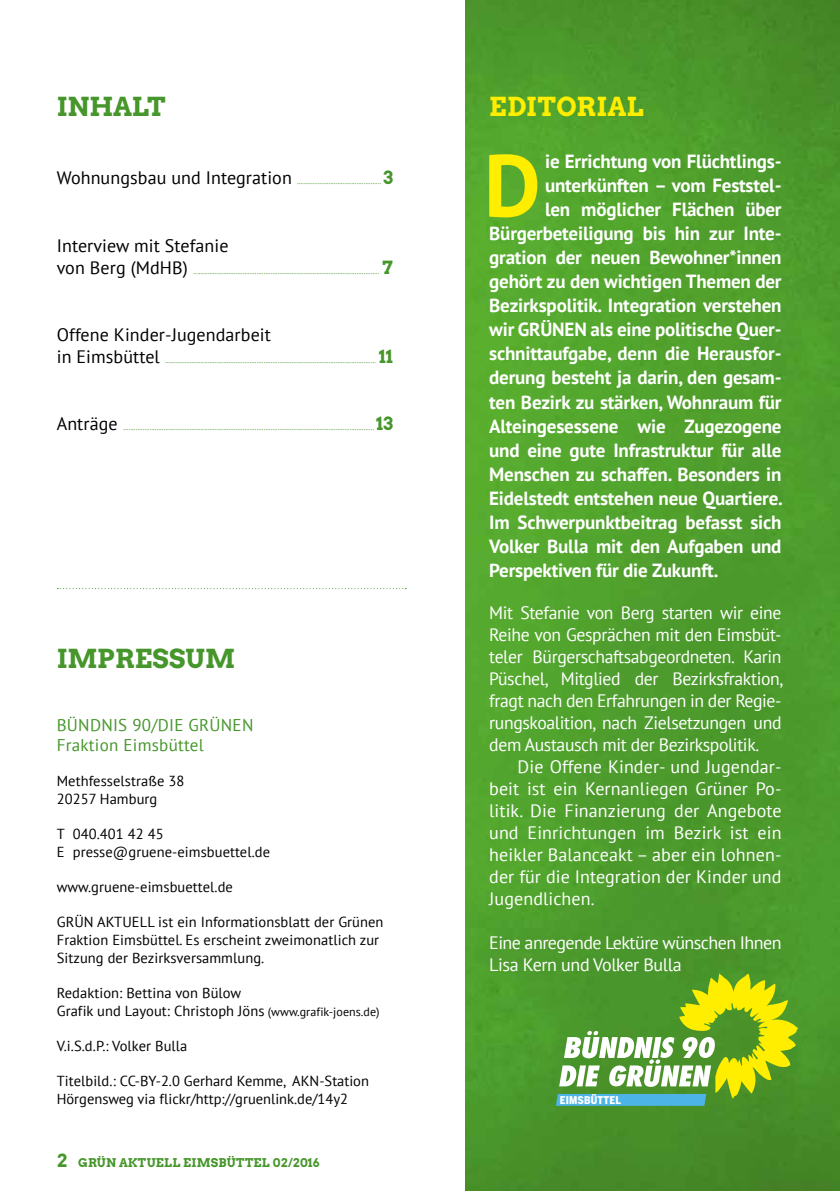
<style>
.page{position:relative;width:840px;height:1191px;background:#fff}
.page>*{position:absolute;margin:0;border:0;box-sizing:border-box;transform-origin:0 0}
.t1{font:700 87.6px "PT Sans";color:#fe0}
.t2{font:26px "Arvo Gruen";letter-spacing:-.01em;color:#46962b}
.t3{font:26px "Arvo Gruen";letter-spacing:.01em;color:#fe0}
.t4{font:700 19px "PT Sans";letter-spacing:-.01em;color:#fff}
.t5{font:18px/22px "PT Sans";letter-spacing:-.02em;color:#fff;text-align:justify}
.t6{font:18px/22px "PT Sans";letter-spacing:.005em;color:#000}
.t7{font:18px "Arvo Gruen";color:#46962b}
.t8{font:17px/20px "PT Sans";letter-spacing:.015em;color:#46962b}
.t9{font:14.4px/18px "PT Sans";letter-spacing:.005em;color:#000}
.t10{font:12px "Arvo Gruen";letter-spacing:.02em;color:#46962b}
.t11{font:900 10.6px "Benton Sans Cond";letter-spacing:.015em;color:#fff}
.t12{font:8px "PT Sans";color:#46962b}
.s1{font-size:12px}
.s2{font-size:18px}
</style>
<div class="page">
<svg style="left:57px;top:588px;width:349px;height:1px"></svg>
<img style="left:465px;top:0;width:374px;height:1191px">
<svg style="left:555px;top:973px;width:242px;height:132px;background:#82b447"></svg>
<h2 class="t2" style="left:57px;top:89px;width:110px">INHALT</h2>
<p class="t7" style="left:383px;top:165px;width:11px">3</p>
<p class="t6" style="left:57px;top:166px;width:236px">Wohnungsbau und Integration</p>
<p class="t12" style="left:297px;top:176px;width:86px">................................................</p>
<p class="t6" style="left:57px;top:234px;width:173px">Interview mit Stefanie von Berg (MdHB)</p>
<p class="t7" style="left:382px;top:254px;width:12px">7</p>
<p class="t12" style="left:193px;top:265px;width:187px">..........................................................................................................</p>
<p class="t6" style="left:57px;top:323px;width:215px">Offene Kinder-Jugendarbeit in Eimsbüttel</p>
<p class="t12" style="left:165px;top:355px;width:212px">........................................................................................................................</p>
<p class="t7" style="left:378px;top:344px;width:16px">11</p>
<p class="t7" style="left:376px;top:411px;width:18px">13</p>
<p class="t6" style="left:57px;top:412px;width:62px">Anträge</p>
<p class="t12" style="left:123px;top:422px;width:252px">...............................................................................................................................................</p>
<h2 class="t2" style="left:57px;top:641px;width:180px">IMPRESSUM</h2>
<p class="t8" style="left:57px;top:714px;width:198px">BÜNDNIS 90/DIE GRÜNEN<br>Fraktion Eimsbüttel</p>
<p class="t9" style="left:57px;top:771px;width:129px">Methfesselstraße 38<br>20257 Hamburg</p>
<p class="t9" style="left:57px;top:824px;width:215px">T 040.401 42 45<br>E presse@gruene-eimsbuettel.de</p>
<p class="t9" style="left:57px;top:877px;width:178px">www.gruene-eimsbuettel.de</p>
<p class="t9" style="left:57px;top:912px;width:328px">GRÜN AKTUELL ist ein Informationsblatt der Grünen<br>Fraktion Eimsbüttel. Es erscheint zweimonatlich zur<br>Sitzung der Bezirksversammlung.</p>
<p class="t9" style="left:57px;top:983px;width:324px">Redaktion: Bettina von Bülow<br>Grafik und Layout: Christoph Jöns <span class="s1">(www.grafik-joens.de)</span></p>
<p class="t9" style="left:57px;top:1036px;width:132px">V.i.S.d.P.: Volker Bulla</p>
<p class="t9" style="left:57px;top:1071px;width:313px">Titelbild.: CC-BY-2.0 Gerhard Kemme, AKN-Station<br>Hörgensweg via flickr/http://gruenlink.de/14y2</p>
<p class="t10" style="left:57px;top:1153px;width:264px"><span class="s2">2</span> GRÜN AKTUELL EIMSBÜTTEL 02/2016</p>
<h2 class="t3" style="left:489px;top:89px;width:156px">EDITORIAL</h2>
<h1 class="t1" style="left:483px;top:127px;width:58px">D</h1>
<p class="t4" style="left:544px;top:149px;width:238px">ie Errichtung von Flüchtlings-</p>
<p class="t4" style="left:544px;top:173px;width:238px">unterkünften – vom Feststel-</p>
<p class="t4" style="left:544px;top:197px;width:238px">len möglicher Flächen über</p>
<p class="t4" style="left:489px;top:221px;width:294px">Bürgerbeteiligung bis hin zur Inte-</p>
<p class="t4" style="left:489px;top:245px;width:294px">gration der neuen Bewohner*innen</p>
<p class="t4" style="left:489px;top:269px;width:293px">gehört zu den wichtigen Themen der</p>
<p class="t4" style="left:489px;top:293px;width:293px">Bezirkspolitik. Integration verstehen</p>
<p class="t4" style="left:489px;top:317px;width:294px">wir GRÜNEN als eine politische Quer-</p>
<p class="t4" style="left:489px;top:341px;width:294px">schnittaufgabe, denn die Herausfor-</p>
<p class="t4" style="left:489px;top:365px;width:294px">derung besteht ja darin, den gesam-</p>
<p class="t4" style="left:489px;top:389px;width:294px">ten Bezirk zu stärken, Wohnraum für</p>
<p class="t4" style="left:489px;top:413px;width:294px">Alteingesessene wie Zugezogene</p>
<p class="t4" style="left:489px;top:437px;width:293px">und eine gute Infrastruktur für alle</p>
<p class="t4" style="left:489px;top:461px;width:293px">Menschen zu schaffen. Besonders in</p>
<p class="t4" style="left:489px;top:485px;width:295px">Eidelstedt entstehen neue Quartiere.</p>
<p class="t4" style="left:489px;top:509px;width:294px">Im Schwerpunktbeitrag befasst sich</p>
<p class="t4" style="left:489px;top:533px;width:293px">Volker Bulla mit den Aufgaben und</p>
<p class="t4" style="left:489px;top:557px;width:230px">Perspektiven für die Zukunft.</p>
<p class="t5" style="left:489px;top:601px;width:295px">Mit Stefanie von Berg starten wir eine Reihe von Gesprächen mit den Eimsbüt&shy;teler Bürgerschaftsabgeordneten. Karin Püschel, Mitglied der Bezirksfraktion, fragt nach den Erfahrungen in der Regie&shy;rungskoalition, nach Zielsetzungen und dem Austausch mit der Bezirkspolitik.</p>
<p class="t5" style="left:489px;top:755px;width:294px;text-indent:28px">Die Offene Kinder- und Jugendar&shy;beit ist ein Kernanliegen Grüner Po&shy;litik. Die Finanzierung der Angebote und Einrichtungen im Bezirk ist ein heikler Balanceakt – aber ein lohnen&shy;der für die Integration der Kinder und Jugendlichen.</p>
<p class="t5" style="left:489px;top:931px;width:294px">Eine anregende Lektüre wünschen Ihnen<br>Lisa Kern und Volker Bulla</p>
<p class="t11" style="left:559px;top:1093px;width:63px">EIMSBÜTTEL</p>
</div>
